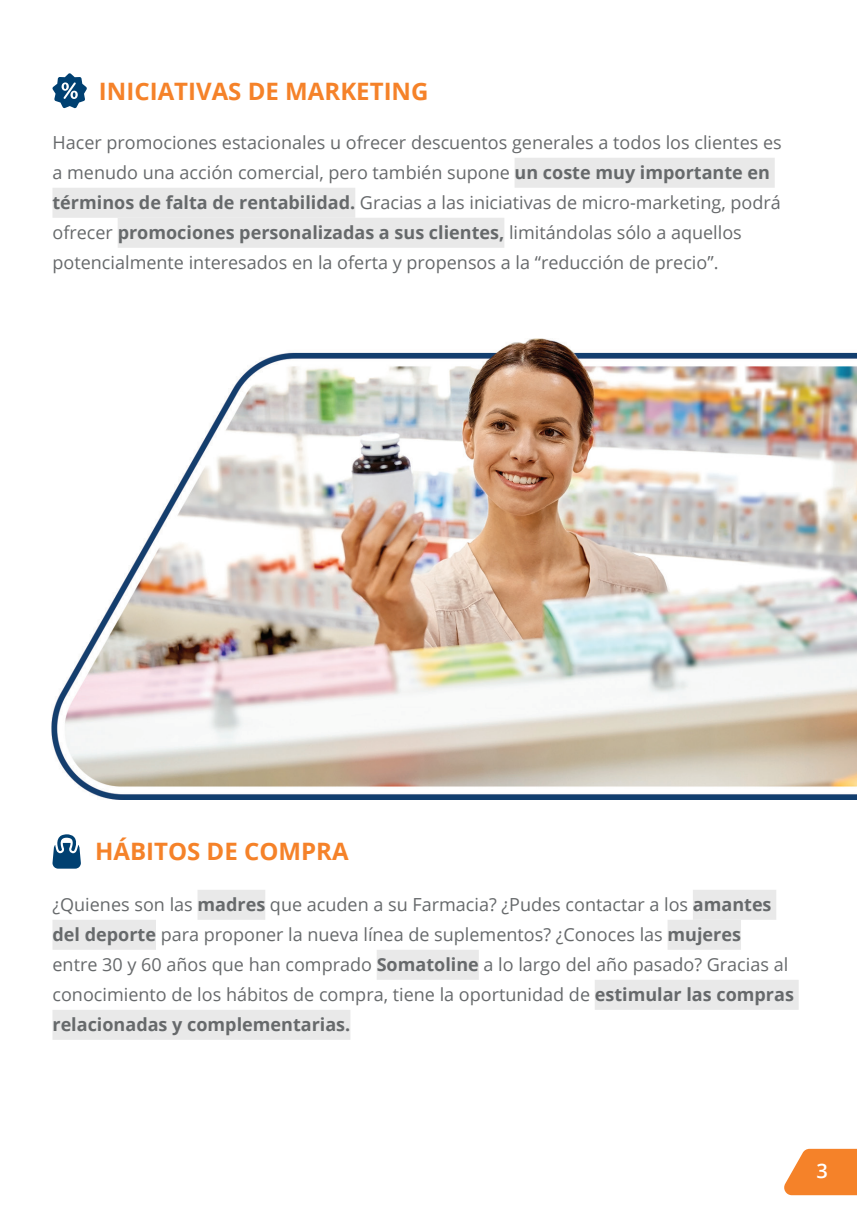
<style>
.page{position:relative;width:857px;height:1225px;background:#fff}
.page>*{position:absolute;margin:0;border:0;box-sizing:border-box;transform-origin:0 0}
.t1{font:700 24px "Open Sans";color:#f58229}
.t2{font:600 20px "Open Sans";color:#fff}
.t3{font:18px/30px "Open Sans";color:#66696b}
.s1{font-weight:700}
</style>
<div class="page">
<svg style="left:784px;top:1148px;width:72px;height:47px;background:#f69346"></svg>
<div style="left:514px;top:158px;width:260px;height:30px;background:#e9e9e9"></div>
<div style="left:52px;top:188px;width:303px;height:30px;background:#e9e9e9"></div>
<div style="left:118px;top:218px;width:386px;height:30px;background:#e9e9e9"></div>
<svg style="left:52px;top:73px;width:35px;height:35px"></svg>
<svg style="left:52px;top:834px;width:29px;height:34px"></svg>
<div style="left:197px;top:889px;width:68px;height:30px;background:#e9e9e9"></div>
<div style="left:692px;top:889px;width:83px;height:30px;background:#e9e9e9"></div>
<div style="left:52px;top:919px;width:104px;height:30px;background:#e9e9e9"></div>
<div style="left:667px;top:919px;width:73px;height:30px;background:#e9e9e9"></div>
<div style="left:376px;top:949px;width:102px;height:30px;background:#e9e9e9"></div>
<div style="left:594px;top:979px;width:204px;height:30px;background:#e9e9e9"></div>
<div style="left:52px;top:1009px;width:298px;height:30px;background:#e9e9e9"></div>
<img style="left:51px;top:339px;width:805px;height:460px">
<h1 class="t1" style="left:99px;top:74px;width:331px">INICIATIVAS DE MARKETING</h1>
<p class="t3" style="left:52px;top:127px;width:730px">Hacer promociones estacionales u ofrecer descuentos generales a todos los clientes es a menudo una acción comercial, pero también supone <span class="s1">un coste muy importante en términos de falta de rentabilidad.</span> Gracias a las iniciativas de micro-marketing, podrá ofrecer <span class="s1">promociones personalizadas a sus clientes,</span> limitándolas sólo a aquellos potencialmente interesados en la oferta y propensos a la “reducción de precio”.</p>
<h1 class="t1" style="left:95px;top:834px;width:255px">HÁBITOS DE COMPRA</h1>
<p class="t3" style="left:52px;top:888px;width:742px">¿Quienes son las <span class="s1">madres</span> que acuden a su Farmacia? ¿Pudes contactar a los <span class="s1">amantes del deporte</span> para proponer la nueva línea de suplementos? ¿Conoces las <span class="s1">mujeres<br></span>entre 30 y 60 años que han comprado <span class="s1">Somatoline</span> a lo largo del año pasado? Gracias al conocimiento de los hábitos de compra, tiene la oportunidad de <span class="s1">estimular las compras relacionadas y complementarias.</span></p>
<p class="t2" style="left:816px;top:1156px;width:13px">3</p>
</div>
